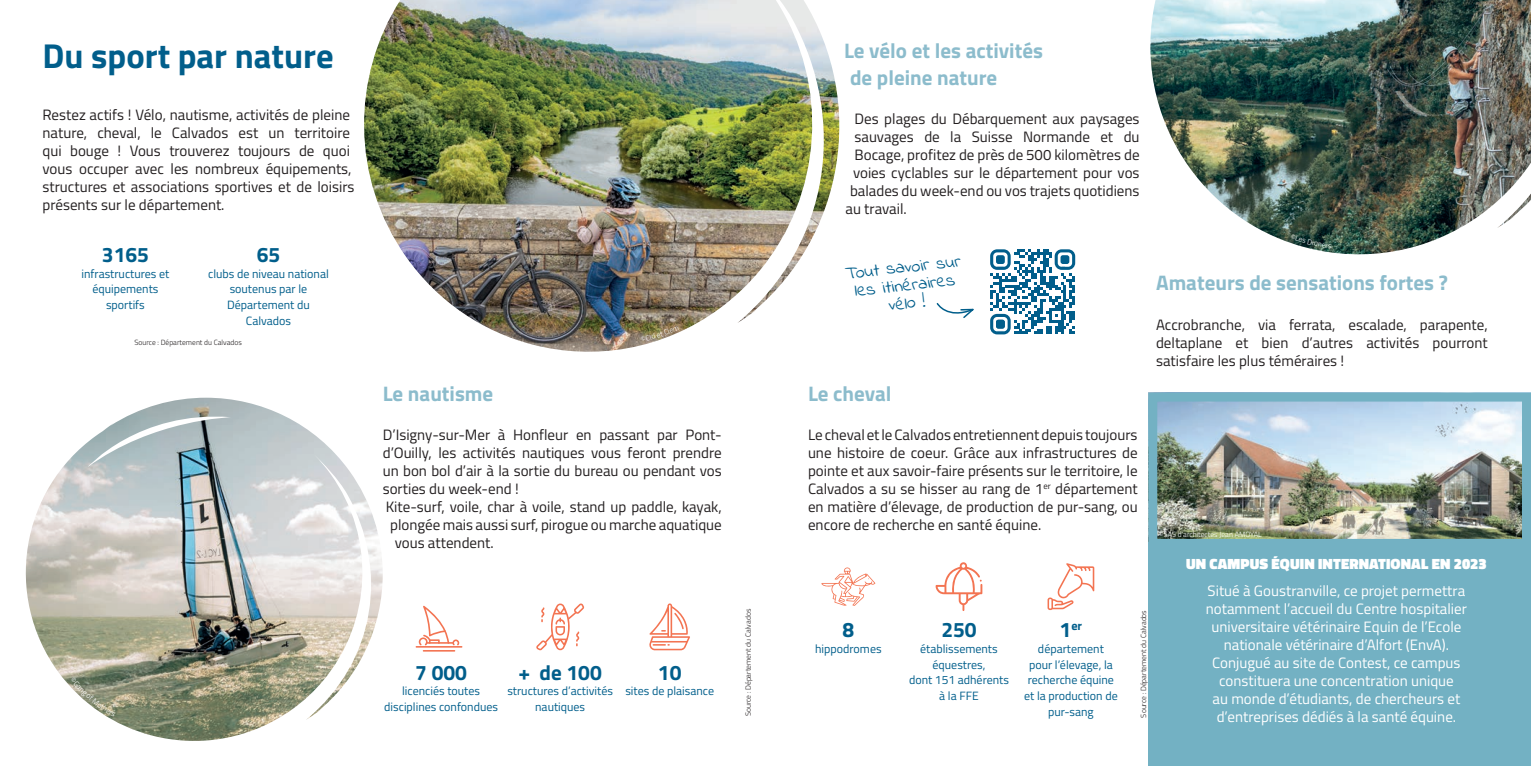
<style>
.page{position:relative;width:1531px;height:766px;background:#fff}
.page>*{position:absolute;margin:0;border:0;box-sizing:border-box;transform-origin:0 0}
.t1{font:700 34.5px "Titillium";color:#015e8b}
.t2{font:700 21px/26.4px "Titillium";color:#8cbccc}
.t3{font:700 21px "Titillium";color:#015e8b}
.t4{font:18px/18px "Indie Flower";color:#015e8b;text-align:center}
.t5{font:15px/18px "Titillium";color:#231f20;text-align:justify}
.t6{font:15px/18px "Titillium";color:#fff;text-align:center}
.t7{font:900 15px "Titillium";letter-spacing:.01em;color:#fff}
.t8{font:700 12.3px "Titillium";color:#015e8b}
.t9{font:12px/15.8px "Titillium";color:#015e8b;text-align:center}
.t10{font:300 7.5px "Titillium";color:#231f20}
.t11{font:300 7.5px "Titillium";color:#fff}
.s1{font-size:21px}
</style>
<div class="page">
<img style="left:1158px;top:402px;width:363px;height:135px">
<div style="left:1148px;top:392px;width:383px;height:155px;border:9px solid #73b1c3"></div>
<svg style="left:649px;top:603px;width:41px;height:47px"></svg>
<svg style="left:536px;top:603px;width:48px;height:47px"></svg>
<img style="left:364px;top:0;width:476px;height:352px">
<img style="left:26px;top:397px;width:357px;height:344px">
<svg style="left:821px;top:567px;width:54px;height:38px"></svg>
<svg style="left:935px;top:562px;width:47px;height:49px"></svg>
<svg style="left:1047px;top:563px;width:47px;height:47px"></svg>
<div style="left:1148px;top:542px;width:383px;height:223px;background:#73b1c3"></div>
<img style="left:1150px;top:0;width:381px;height:255px">
<svg style="left:990px;top:249px;width:85px;height:85px"></svg>
<svg style="left:936px;top:303px;width:38px;height:15px"></svg>
<svg style="left:419px;top:605px;width:40px;height:40px"></svg>
<hr style="left:416px;top:646px;width:46px;height:1px;background:#f37452">
<hr style="left:423px;top:649px;width:32px;height:2px;background:#f37452">
<svg style="left:641px;top:326px;width:38px;height:15px"></svg>
<svg style="left:71px;top:677px;width:44px;height:39px"></svg>
<svg style="left:1291px;top:234px;width:40px;height:14px"></svg>
<h1 class="t1" style="left:43px;top:30px;width:293px">Du sport par nature</h1>
<p class="t5" style="left:43px;top:105px;width:314px;text-align:left">Restez actifs ! Vélo, nautisme, activités de pleine nature, cheval, le Calvados est un territoire qui bouge ! Vous trouverez toujours de quoi vous occuper avec les nombreux équipements, structures et associations sportives et de loisirs présents sur le département.</p>
<h2 class="t3" style="left:102px;top:238px;width:49px">3165</h2>
<p class="t9" style="left:81px;top:265px;width:89px">infrastructures et équipements sportifs</p>
<h2 class="t3" style="left:257px;top:238px;width:25px">65</h2>
<p class="t9" style="left:208px;top:265px;width:122px">clubs de niveau national soutenus par le<br>Département du<br>Calvados</p>
<p class="t10" style="left:135px;top:337px;width:109px">Source : Département du Calvados</p>
<h2 class="t2" style="left:383px;top:379px;width:112px">Le nautisme</h2>
<p class="t5" style="left:383px;top:425px;width:340px">D’Isigny-sur-Mer à Honfleur en passant par Pont-</p>
<p class="t5" style="left:383px;top:443px;width:340px">d’Ouilly, les activités nautiques vous feront prendre</p>
<p class="t5" style="left:383px;top:461px;width:340px">un bon bol d’air à la sortie du bureau ou pendant vos</p>
<p class="t5" style="left:383px;top:479px;width:137px">sorties du week-end !</p>
<p class="t5" style="left:386px;top:497px;width:337px">Kite-surf, voile, char à voile, stand up paddle, kayak,</p>
<p class="t5" style="left:390px;top:515px;width:333px">plongée mais aussi surf, pirogue ou marche aquatique</p>
<p class="t5" style="left:395px;top:533px;width:100px">vous attendent.</p>
<h2 class="t3" style="left:415px;top:656px;width:53px">7 000</h2>
<p class="t9" style="left:384px;top:682px;width:115px">licenciés toutes disciplines confondues</p>
<h2 class="t3" style="left:519px;top:656px;width:85px">+ de 100</h2>
<p class="t9" style="left:507px;top:682px;width:107px">structures d’activités nautiques</p>
<h2 class="t3" style="left:658px;top:656px;width:25px">10</h2>
<p class="t9" style="left:625px;top:682px;width:90px">sites de plaisance</p>
<p class="t10" style="left:743px;top:716px;width:109px;rotate:-90deg">Source : Département du Calvados</p>
<h2 class="t2" style="left:844px;top:37px;width:200px">Le vélo et les activités de pleine nature</h2>
<p class="t5" style="left:854px;top:109px;width:286px">Des plages du Débarquement aux paysages</p>
<p class="t5" style="left:854px;top:127px;width:287px">sauvages de la Suisse Normande et du</p>
<p class="t5" style="left:854px;top:145px;width:286px">Bocage, profitez de près de 500 kilomètres de</p>
<p class="t5" style="left:853px;top:163px;width:288px">voies cyclables sur le département pour vos</p>
<p class="t5" style="left:850px;top:181px;width:291px">balades du week-end ou vos trajets quotidiens</p>
<p class="t5" style="left:845px;top:199px;width:63px">au travail.</p>
<p class="t4" style="left:845px;top:265px;width:117px;rotate:-6deg">Tout savoir sur les itinéraires vélo !</p>
<h2 class="t2" style="left:808px;top:379px;width:85px">Le cheval</h2>
<p class="t5" style="left:808px;top:425px;width:331px">Le cheval et le Calvados entretiennent depuis toujours une histoire de coeur. Grâce aux infrastructures de pointe et aux savoir-faire présents sur le territoire, le Calvados a su se hisser au rang de 1<sup>er</sup> département en matière d’élevage, de production de pur-sang, ou encore de recherche en santé équine.</p>
<h2 class="t3" style="left:842px;top:613px;width:13px">8</h2>
<p class="t9" style="left:815px;top:640px;width:68px">hippodromes</p>
<h2 class="t3" style="left:941px;top:613px;width:37px">250</h2>
<p class="t9" style="left:909px;top:640px;width:101px">établissements équestres,<br>dont 151 adhérents à la FFE</p>
<p class="t8" style="left:1059px;top:616px;width:24px"><span class="s1">1</span>er</p>
<p class="t9" style="left:1024px;top:640px;width:95px">département<br>pour l’élevage, la recherche équine et la production de pur-sang</p>
<p class="t10" style="left:1138px;top:717px;width:109px;rotate:-90deg">Source : Département du Calvados</p>
<h2 class="t2" style="left:1156px;top:268px;width:293px">Amateurs de sensations fortes ?</h2>
<p class="t5" style="left:1156px;top:314px;width:333px">Accrobranche, via ferrata, escalade, parapente, deltaplane et bien d’autres activités pourront satisfaire les plus téméraires !</p>
<p class="t11" style="left:1159px;top:528px;width:104px">©SAS d’architectes Jean AMOYAL</p>
<p class="t7" style="left:1186px;top:552px;width:302px">UN CAMPUS ÉQUIN INTERNATIONAL EN 2023</p>
<p class="t6" style="left:1206px;top:580px;width:263px">Situé à Goustranville, ce projet permettra notamment l’accueil du Centre hospitalier universitaire vétérinaire Equin de l’Ecole nationale vétérinaire d’Alfort (EnvA).<br>Conjugué au site de Contest, ce campus constituera une concentration unique<br>au monde d’étudiants, de chercheurs et d’entreprises dédiés à la santé équine.</p>
</div>
